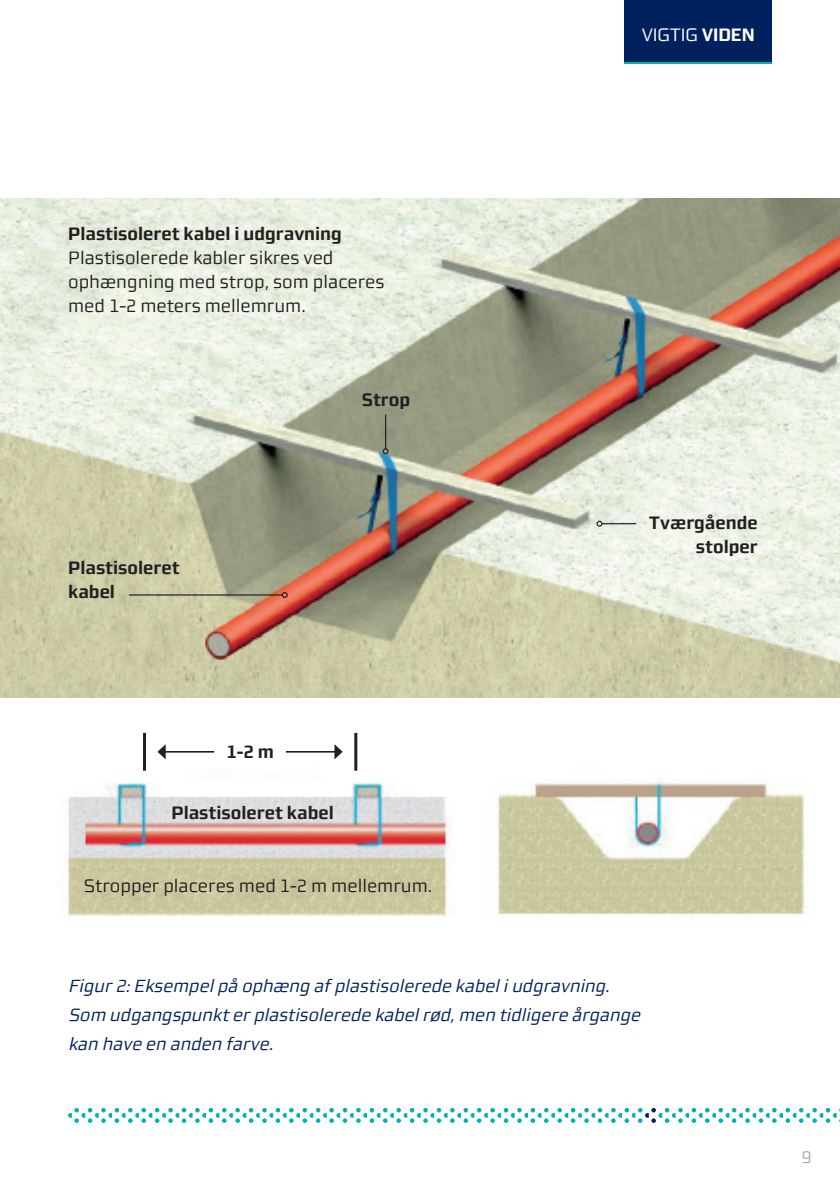
<style>
.page{position:relative;width:840px;height:1191px;background:#fff}
.page>*{position:absolute;margin:0;border:0;box-sizing:border-box;transform-origin:0 0}
.t1{font:18px/24px "Morgan Sn Lining";color:#231f20}
.t2{font:700 18px/24px "Morgan Sn Lining";color:#231f20}
.t3{font:18px "Morgan Sn Lining";letter-spacing:-.01em;color:#fff}
.t4{font:italic 17.6px/29px "Morgan Sn Lining";color:#00215d}
.t5{font:17px "Morgan Sn Lining";color:#a8a9ad}
.s1{font-weight:700}
</style>
<div class="page">
<img style="left:67px;top:732px;width:738px;height:184px">
<img style="left:0;top:198px;width:839px;height:499px">
<svg style="left:68px;top:1107px;width:769px;height:16px"></svg>
<hr style="left:129px;top:594px;width:153px;height:1px;background:#231f20">
<svg style="left:281px;top:592px;width:6px;height:6px"></svg>
<hr style="left:385px;top:414px;width:1px;height:35px;background:#231f20">
<svg style="left:382px;top:448px;width:6px;height:6px"></svg>
<hr style="left:601px;top:523px;width:35px;height:1px;background:#231f20">
<svg style="left:596px;top:521px;width:6px;height:6px"></svg>
<hr style="left:143px;top:733px;width:3px;height:37px;background:#231f20">
<hr style="left:354px;top:733px;width:3px;height:37px;background:#231f20">
<hr style="left:164px;top:751px;width:50px;height:1px;background:#231f20">
<svg style="left:157px;top:744px;width:9px;height:15px"></svg>
<hr style="left:286px;top:751px;width:49px;height:1px;background:#231f20">
<svg style="left:334px;top:744px;width:8px;height:15px"></svg>
<hr style="left:624px;top:61px;width:147px;height:3px;background:#00b1b0">
<div style="left:624px;top:0;width:147px;height:61px;background:#00215d"></div>
<p class="t3" style="left:641px;top:24px;width:114px">VIGTIG <span class="s1">VIDEN</span></p>
<p class="t2" style="left:68px;top:222px;width:275px">Plastisoleret kabel i udgravning</p>
<p class="t1" style="left:68px;top:246px;width:318px">Plastisolerede kabler sikres ved ophængning med strop, som placeres med 1-2 meters mellemrum.</p>
<p class="t2" style="left:68px;top:556px;width:113px">Plastisoleret kabel</p>
<p class="t2" style="left:361px;top:387px;width:50px">Strop</p>
<p class="t2" style="left:648px;top:510px;width:110px;text-align:right">Tværgående stolper</p>
<p class="t2" style="left:226px;top:739px;width:49px">1-2 m</p>
<p class="t2" style="left:171px;top:800px;width:164px">Plastisoleret kabel</p>
<p class="t1" style="left:84px;top:874px;width:350px">Stropper placeres med 1-2 m mellemrum.</p>
<p class="t4" style="left:68px;top:971px;width:577px">Figur2:Eksempelpå ophæng afplastisolerede kabeliudgravning.<br>Som udgangspunkterplastisolerede kabelrød,men tidligere årgange kan have en anden farve.</p>
<p class="t5" style="left:801px;top:1147px;width:11px">9</p>
</div>
